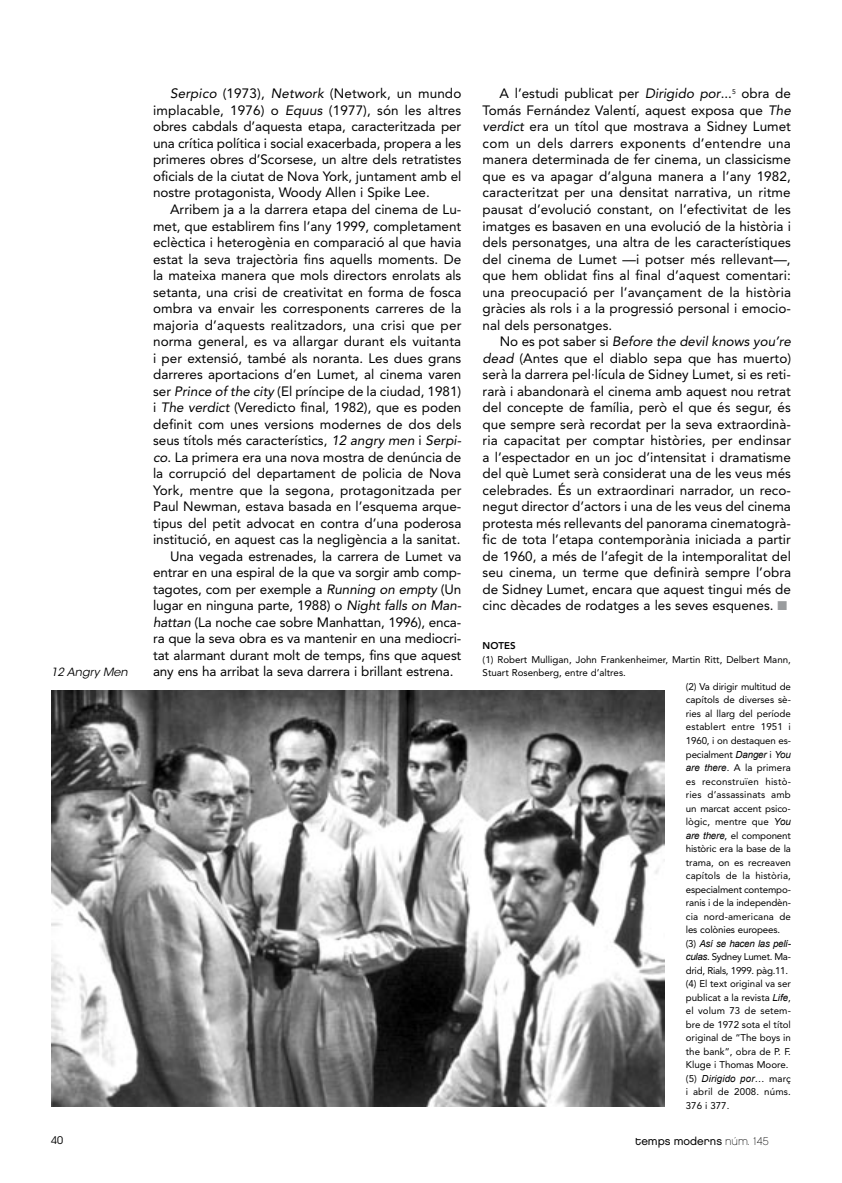
<style>
.page{position:relative;width:842px;height:1183px;background:#fff}
.page>*{position:absolute;margin:0;border:0;box-sizing:border-box;transform-origin:0 0}
.t1{font:13.5px/16.5px "Avenir LT Std";color:#000;text-align:justify}
.t2{font:11.25px "Chalet London Nineteen Eighty";color:#000}
.t3{font:italic 11.25px "ITC Avant Garde Std";color:#000}
.t4{font:10.5px "ITC Avant Garde Std";color:#000}
.t5{font:9.75px/13.5px "Avenir LT Std";color:#000}
.t6{font:9.75px/13.5px "Avenir LT Std";letter-spacing:.02em;color:#000}
.t7{font:italic 9.75px "Arial";letter-spacing:-.03em;color:#000}
.t8{font:9.75px "Avenir LT Std";letter-spacing:.025em;color:#000}
.t9{font:italic 9.75px "Arial";letter-spacing:.015em;color:#000}
.t10{font:800 9.75px "Avenir LT Std";color:#000}
.s1{font-style:italic}
.s2{color:#9a9c9e}
.s3{font-family:"Arial";font-style:italic}
.s4{font-family:"Avenir LT Std";font-style:normal}
.s5{font-family:"Chalet Paris Nineteen Eighty"}
</style>
<div class="page">
<img style="left:51px;top:690px;width:614px;height:416px">
<p class="t3" style="left:51px;top:665px;width:78px">12 Angry Men</p>
<p class="t1" style="left:153px;top:86px;width:310px;text-indent:17px"><span class="s1">Serpico</span> (1973), <span class="s1">Network</span> (Network, un mundo implacable, 1976) o <span class="s1">Equus</span> (1977), són les altres obres cabdals d’aquesta etapa, caracteritzada per una crítica política i social exacerbada, propera a les primeres obres d’Scorsese, un altre dels retratistes oficials de la ciutat de Nova York, juntament amb el nostre protagonista, Woody Allen i Spike Lee.</p>
<p class="t1" style="left:170px;top:201px;width:293px">Arribem ja a la darrera etapa del cinema de Lu-</p>
<p class="t1" style="left:153px;top:217px;width:310px">met, que establirem fins l’any 1999, completament</p>
<p class="t1" style="left:153px;top:234px;width:310px">eclèctica i heterogènia en comparació al que havia</p>
<p class="t1" style="left:153px;top:250px;width:310px">estat la seva trajectòria fins aquells moments. De</p>
<p class="t1" style="left:153px;top:267px;width:310px">la mateixa manera que mols directors enrolats als</p>
<p class="t1" style="left:153px;top:283px;width:310px">setanta, una crisi de creativitat en forma de fosca</p>
<p class="t1" style="left:153px;top:300px;width:310px">ombra va envair les corresponents carreres de la</p>
<p class="t1" style="left:153px;top:316px;width:310px">majoria d’aquests realitzadors, una crisi que per</p>
<p class="t1" style="left:153px;top:333px;width:310px">norma general, es va allargar durant els vuitanta</p>
<p class="t1" style="left:153px;top:349px;width:310px">i per extensió, també als noranta. Les dues grans</p>
<p class="t1" style="left:153px;top:366px;width:310px">darreres aportacions d’en Lumet, al cinema varen</p>
<p class="t1" style="left:153px;top:382px;width:310px">ser <span class="s1">Prince of the city</span> (El príncipe de la ciudad, 1981)</p>
<p class="t1" style="left:153px;top:399px;width:310px">i <span class="s1">The verdict</span> (Veredicto final, 1982), que es poden</p>
<p class="t1" style="left:153px;top:415px;width:310px">definit com unes versions modernes de dos dels</p>
<p class="t1" style="left:153px;top:432px;width:310px">seus títols més característics, <span class="s1">12 angry men</span> i <span class="s1">Serpi-</span></p>
<p class="t1" style="left:153px;top:448px;width:310px"><span class="s1">co</span>. La primera era una nova mostra de denúncia de</p>
<p class="t1" style="left:153px;top:465px;width:310px">la corrupció del departament de policia de Nova</p>
<p class="t1" style="left:153px;top:481px;width:310px">York, mentre que la segona, protagonitzada per</p>
<p class="t1" style="left:153px;top:498px;width:310px">Paul Newman, estava basada en l’esquema arque-</p>
<p class="t1" style="left:153px;top:514px;width:310px">tipus del petit advocat en contra d’una poderosa</p>
<p class="t1" style="left:153px;top:531px;width:309px">institució, en aquest cas la negligència a la sanitat.</p>
<p class="t1" style="left:170px;top:547px;width:293px">Una vegada estrenades, la carrera de Lumet va</p>
<p class="t1" style="left:153px;top:564px;width:310px">entrar en una espiral de la que va sorgir amb comp-</p>
<p class="t1" style="left:153px;top:580px;width:310px">tagotes, com per exemple a <span class="s1">Running on empty</span> (Un</p>
<p class="t1" style="left:153px;top:597px;width:310px">lugar en ninguna parte, 1988) o <span class="s1">Night falls on Man-</span></p>
<p class="t1" style="left:153px;top:613px;width:310px"><span class="s1">hattan</span> (La noche cae sobre Manhattan, 1996), enca-</p>
<p class="t1" style="left:153px;top:630px;width:310px">ra que la seva obra es va mantenir en una mediocri-</p>
<p class="t1" style="left:153px;top:646px;width:310px">tat alarmant durant molt de temps, fins que aquest</p>
<p class="t1" style="left:153px;top:663px;width:302px">any ens ha arribat la seva darrera i brillant estrena.</p>
<p class="t1" style="left:483px;top:85px;width:310px;text-indent:17px">A l’estudi publicat per <span class="s1">Dirigido por</span>...<sup>5</sup> obra de Tomás Fernández Valentí, aquest exposa que <span class="s1">The verdict</span> era un títol que mostrava a Sidney Lumet com un dels darrers exponents d’entendre una manera determinada de fer cinema, un classicisme que es va apagar d’alguna manera a l’any 1982, caracteritzat per una densitat narrativa, un ritme pausat d’evolució constant, on l’efectivitat de les imatges es basaven en una evolució de la història i dels personatges, una altra de les característiques del cinema de Lumet —i potser més rellevant—, que hem oblidat fins al final d’aquest comentari: una preocupació per l’avançament de la història gràcies als rols i a la progressió personal i emocio&shy;nal dels personatges.</p>
<p class="t1" style="left:483px;top:333px;width:310px;text-indent:17px">No es pot saber si <span class="s1">Before the devil knows you’re dead</span> (Antes que el diablo sepa que has muerto) serà la darrera pel·lícula de Sidney Lumet, si es reti&shy;rarà i abandonarà el cinema amb aquest nou retrat del concepte de família, però el que és segur, és que sempre serà recordat per la seva extraordinà&shy;ria capacitat per comptar històries, per endinsar a l’espectador en un joc d’intensitat i dramatisme del què Lumet serà considerat una de les veus més celebrades. És un extraordinari narrador, un reco&shy;negut director d’actors i una de les veus del cinema protesta més rellevants del panorama cinematogrà&shy;fic de tota l’etapa contemporània iniciada a partir de 1960, a més de l’afegit de la intemporalitat del seu cinema, un terme que definirà sempre l’obra de Sidney Lumet, encara que aquest tingui més de cinc dècades de rodatges a les seves esquenes. <span class="s2">■</span></p>
<p class="t10" style="left:483px;top:640px;width:15px">NOTES</p>
<p class="t5" style="left:483px;top:652px;width:310px">(1) Robert Mulligan, John Frankenheimer, Martin Ritt, Delbert Mann,</p>
<p class="t5" style="left:483px;top:666px;width:145px">Stuart Rosenberg, entre d’altres.</p>
<p class="t5" style="left:686px;top:679px;width:107px">(2) Va dirigir multitud de</p>
<p class="t5" style="left:686px;top:693px;width:107px">capítols de diverses sè-</p>
<p class="t5" style="left:686px;top:706px;width:107px">ries al llarg del període</p>
<p class="t5" style="left:686px;top:720px;width:107px">establert entre 1951 i</p>
<p class="t5" style="left:686px;top:733px;width:107px">1960, i on destaquen es-</p>
<p class="t5" style="left:686px;top:747px;width:107px">pecialment <span class="s3">Danger</span> i <span class="s3">You</span></p>
<p class="t5" style="left:686px;top:760px;width:107px"><span class="s3">are there</span>. A la primera</p>
<p class="t8" style="left:686px;top:775px;width:107px">es reconstruïen histò-</p>
<p class="t5" style="left:686px;top:787px;width:106px">ries d’assassinats amb</p>
<p class="t5" style="left:686px;top:801px;width:107px">un marcat accent psico-</p>
<p class="t5" style="left:686px;top:814px;width:107px">lògic, mentre que <span class="s3">You</span></p>
<p class="t5" style="left:686px;top:828px;width:107px"><span class="s3">are there</span>, el component</p>
<p class="t5" style="left:686px;top:841px;width:107px">històric era la base de la</p>
<p class="t5" style="left:686px;top:855px;width:107px">trama, on es recreaven</p>
<p class="t5" style="left:686px;top:868px;width:107px">capítols de la història,</p>
<p class="t5" style="left:686px;top:882px;width:107px">especialment contempo-</p>
<p class="t5" style="left:686px;top:895px;width:107px">ranis i de la independèn-</p>
<p class="t5" style="left:686px;top:909px;width:107px">cia nord-americana de</p>
<p class="t5" style="left:686px;top:922px;width:96px">les colònies europees.</p>
<p class="t7" style="left:686px;top:936px;width:107px"><span class="s4">(3)</span> Así se hacen las pelí-</p>
<p class="t5" style="left:686px;top:949px;width:107px"><span class="s3">culas</span>. Sydney Lumet. Ma&shy;drid, Rials, 1999. pàg.11. (4) El text original va ser publicat a la revista <span class="s3">Life</span>, el volum 73 de setem&shy;bre de 1972 sota el títol original de “The boys in the bank”, obra de P. F.<br>Kluge i Thomas Moore.</p>
<p class="t9" style="left:686px;top:1071px;width:107px"><span class="s4">(5)</span> Dirigido por<span class="s4">… març</span></p>
<p class="t6" style="left:686px;top:1084px;width:107px">i abril de 2008. núms.<br>376 i 377.</p>
<p class="t4" style="left:51px;top:1133px;width:14px">40</p>
<p class="t2" style="left:635px;top:1133px;width:135px">temps moderns <span class="s5">núm. 145</span></p>
</div>
